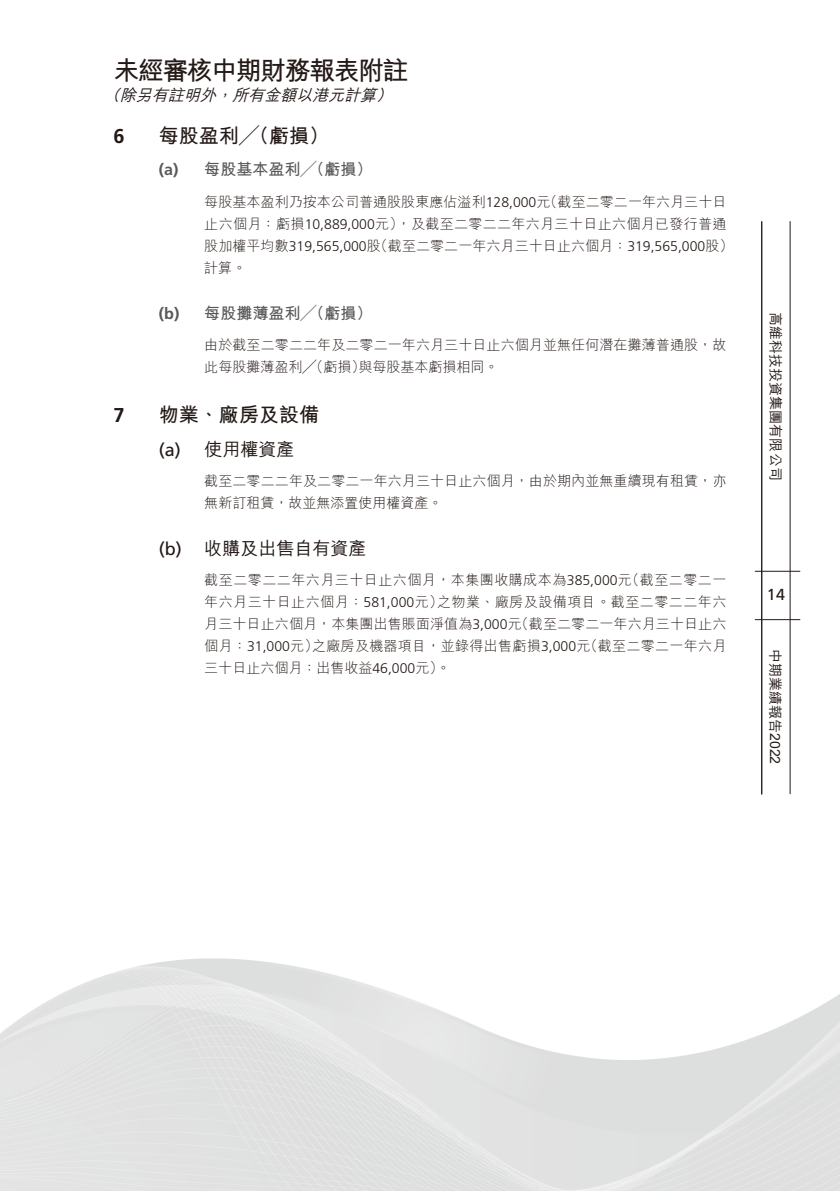
<style>
.page{position:relative;width:840px;height:1191px;background:#fff}
.page>*{position:absolute;margin:0;border:0;box-sizing:border-box;transform-origin:0 0}
.t1{font:700 26px "M Hei HK";letter-spacing:-.06em;color:#231916}
.t2{font:700 20px "M Hei HK";color:#231916}
.t3{font:700 20px "Frutiger LT Std";color:#231916}
.t4{font:500 18px "M Hei HK";color:#231916}
.t5{font:18px "Frutiger LT Std";color:#231916}
.t6{font:700 16px "M Hei HK";color:#595857}
.t7{font:italic 500 16px "M Hei HK";color:#231916}
.t8{font:700 16px "Frutiger LT Std";color:#595857}
.t9{font:16px "Frutiger LT Std";color:#231916}
.t10{font:300 14px/22px "M Hei HK";letter-spacing:.005em;color:#231916}
.t11{font:300 14px/22px "M Hei HK";letter-spacing:.035em;color:#231916;text-align:right}
.t12{font:500 14px "M Hei HK";color:#231916}
.t13{font:300 14px "Frutiger LT Std";color:#231916}
.s1{font-family:"Frutiger LT Std"}
.s2{font-family:"M Hei HK"}
</style>
<div class="page">
<img style="left:0;top:221px;width:839px;height:970px">
<hr style="left:754px;top:571px;width:45px;height:1px;background:#231916">
<hr style="left:754px;top:619px;width:45px;height:1px;background:#231916">
<hr style="left:760px;top:221px;width:1px;height:573px;background:#231916">
<hr style="left:789px;top:221px;width:1px;height:573px;background:#231916">
<h1 class="t1" style="left:113px;top:51px;width:296px">未經審核中期財務報表附註</h1>
<p class="t7" style="left:376px;top:83px;width:23px">(</p>
<p class="t7" style="left:232px;top:83px;width:151px">所有金額以港元計算</p>
<p class="t7" style="left:120px;top:83px;width:103px">除另有註明外</p>
<p class="t7" style="left:104px;top:83px;width:23px">（</p>
<p class="t7" style="left:216px;top:83px;width:23px">，</p>
<h2 class="t3" style="left:113px;top:124px;width:13px">6</h2>
<h2 class="t3" style="left:113px;top:403px;width:13px">7</h2>
<h2 class="t2" style="left:159px;top:121px;width:171px">每股盈利╱（虧損(</h2>
<p class="t8" style="left:159px;top:160px;width:21px">a( )</p>
<p class="t8" style="left:159px;top:304px;width:22px">b( )</p>
<p class="t6" style="left:204px;top:158px;width:170px">每股基本盈利╱（虧損(</p>
<p class="t10" style="left:204px;top:190px;width:530px">每股基本盈利乃按本公司普通股股東應佔溢利<span class="s1">128,000</span> （元截至二零二一年六月三十日止六個月：虧損<span class="s1">10,889,000</span>元，）及截至二零二二年六月三十日止六個月已發行普通股加權平均數<span class="s1">319,565,000</span> （股截至二零二一年六月三十日止六個月：<span class="s1">319,565,000</span>股(計算。</p>
<p class="t6" style="left:204px;top:301px;width:170px">每股攤薄盈利╱（虧損(</p>
<p class="t10" style="left:358px;top:334px;width:369px;text-indent:-154px">由於截至二零二二年及二零二一年六月三十日止六個月並無任何潛在攤薄普通股，故與每股基本虧損相同。</p>
<p class="t10" style="left:204px;top:356px;width:162px">此每股攤薄盈利╱（虧損）</p>
<h2 class="t2" style="left:159px;top:400px;width:161px">物業、廠房及設備</h2>
<p class="t5" style="left:159px;top:439px;width:23px">a( )</p>
<p class="t5" style="left:159px;top:538px;width:24px">b( )</p>
<p class="t4" style="left:204px;top:436px;width:92px">使用權資產</p>
<p class="t10" style="left:204px;top:469px;width:523px">截至二零二二年及二零二一年六月三十日止六個月，由於期內並無重續現有租賃，亦無新訂租賃，故並無添置使用權資產。</p>
<p class="t4" style="left:204px;top:535px;width:164px">收購及出售自有資產</p>
<p class="t11" style="left:204px;top:569px;width:523px">截至二零二二年六月三十日止六個月，本集團收購成本為<span class="s1">385,000</span> （元截至二零二一之物業、廠房及設備項目。截至二零二二年六</p>
<p class="t11" style="left:204px;top:591px;width:240px">年六月三十日止六個月：<span class="s1">581,000</span>元）</p>
<p class="t10" style="left:204px;top:613px;width:523px">月三十日止六個月，本集團出售賬面淨值為<span class="s1">3,000</span> （元截至二零二一年六月三十日止六</p>
<p class="t10" style="left:312px;top:635px;width:415px">之廠房及機器項目，並錄得出售虧損<span class="s1">3,000</span> （元截至二零二一年六月</p>
<p class="t13" style="left:204px;top:638px;width:116px"><span class="s2">個月：</span>31,000<span class="s2">元）</span></p>
<p class="t10" style="left:204px;top:657px;width:247px">三十日止六個月：出售收益<span class="s1">46,000</span>元。(</p>
<p class="t12" style="left:785px;top:312px;width:169px;rotate:90deg">高維科技投資集團有限公司</p>
<p class="t9" style="left:766px;top:585px;width:20px">14</p>
<p class="t12" style="left:785px;top:649px;width:117px;rotate:90deg">中期業績報告2022</p>
</div>
